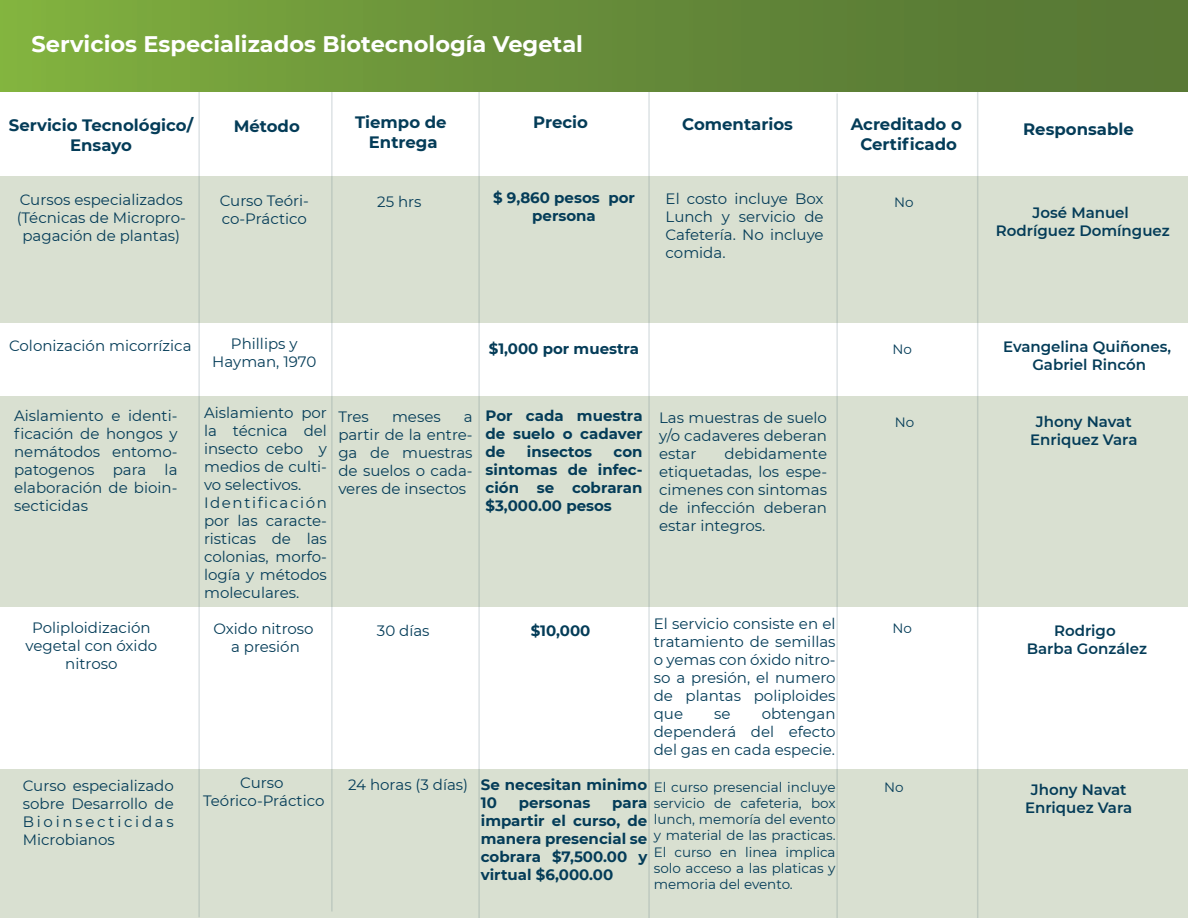
<style>
.page{position:relative;width:1188px;height:918px;background:#fff}
.page>*{position:absolute;margin:0;border:0;box-sizing:border-box;transform-origin:0 0}
.t1{font:700 22.5px "Montserrat";color:#fff}
.t2{font:700 16.5px/19.8px "Montserrat";color:#043c58;text-align:center}
.t3{font:15px/18px "Montserrat";color:#043c58;text-align:justify}
.t4{font:700 15px/18px "Montserrat";color:#043c58;text-align:justify}
.t5{font:600 15px/18px "Montserrat";color:#043c58;text-align:center}
.t6{font:13.5px/16.2px "Montserrat";color:#043c58;text-align:justify}
.s1{font-weight:400}
</style>
<div class="page">
<div style="left:0;top:769px;width:1188px;height:149px;background:#d9e0d1"></div>
<div style="left:0;top:176px;width:1188px;height:147px;background:#d9e0d1"></div>
<div style="left:0;top:396px;width:1188px;height:210px;background:#d9e0d1"></div>
<hr style="left:198px;top:75px;width:2px;height:842px;background:#506d78">
<hr style="left:331px;top:69px;width:2px;height:843px;background:#506d78">
<hr style="left:478px;top:87px;width:2px;height:831px;background:#506d78">
<hr style="left:648px;top:88px;width:2px;height:830px;background:#506d78">
<hr style="left:836px;top:94px;width:2px;height:824px;background:#506d78">
<hr style="left:977px;top:91px;width:1px;height:827px;background:#506d78">
<div style="left:0;top:0;width:1188px;height:92px;background:linear-gradient(to right,#7ead3f,#527134)"></div>
<h1 class="t1" style="left:32px;top:28px;width:553px">Servicios Especializados Biotecnología Vegetal</h1>
<h1 class="t1" style="left:45px;top:31px;width:275px">Tecnología Alimentaria</h1>
<p class="t2" style="left:9px;top:115px;width:186px">Servicio Tecnológico/<br>Ensayo</p>
<p class="t2" style="left:234px;top:115px;width:68px">Método</p>
<p class="t2" style="left:355px;top:111px;width:93px">Tiempo de</p>
<p class="t2" style="left:682px;top:114px;width:112px">Comentarios</p>
<p class="t2" style="left:369px;top:131px;width:70px">Entrega</p>
<p class="t2" style="left:533px;top:112px;width:56px">Precio</p>
<p class="t2" style="left:851px;top:114px;width:113px">Acreditado o<br>Certificado</p>
<p class="t3" style="left:17px;top:190px;width:171px;text-align:center">Cursos especializados (Técnicas de Micropro&shy;pagación de plantas)</p>
<p class="t3" style="left:220px;top:191px;width:91px">Curso Teóri&shy;co-Práctico</p>
<p class="t4" style="left:493px;top:188px;width:143px;text-align:center">$ 9,860 pesos por persona</p>
<p class="t3" style="left:666px;top:189px;width:160px">El costo incluye Box Lunch y servicio de Cafetería. No incluye comida.</p>
<p class="t6" style="left:894px;top:193px;width:21px">No</p>
<p class="t3" style="left:377px;top:193px;width:46px">25 hrs</p>
<p class="t3" style="left:9px;top:336px;width:184px">Colonización micorrízica</p>
<p class="t3" style="left:231px;top:334px;width:68px">Phillips y</p>
<p class="t6" style="left:892px;top:340px;width:21px">No</p>
<p class="t3" style="left:212px;top:352px;width:105px">Hayman, 1970</p>
<p class="t4" style="left:489px;top:339px;width:152px">$1,000 por muestra</p>
<p class="t3" style="left:14px;top:406px;width:165px">Aislamiento e identi&shy;ficación de hongos y nemátodos entomo&shy;patogenos para la elaboración de bioin&shy;secticidas</p>
<p class="t3" style="left:204px;top:403px;width:124px;text-align:left">Aislamiento por la técnica del insecto cebo y medios de culti&shy;vo selectivos.<br>Identificación por las caracte&shy;risticas de las colonias, morfo&shy;logía y métodos moleculares.</p>
<p class="t4" style="left:486px;top:406px;width:159px">Por cada muestra de suelo o cadaver de</p>
<p class="t3" style="left:338px;top:407px;width:32px">Tres</p>
<p class="t3" style="left:392px;top:407px;width:50px">meses</p>
<p class="t3" style="left:338px;top:407px;width:136px;text-indent:125px">a partir de la entre&shy;ga de muestras de suelos o cada&shy;veres de insectos</p>
<p class="t4" style="left:527px;top:442px;width:67px">insectos</p>
<p class="t4" style="left:486px;top:442px;width:159px;text-indent:128px">con sintomas de infec&shy;ción se cobraran $3,000.00 pesos</p>
<p class="t3" style="left:659px;top:408px;width:169px">Las muestras de suelo y/o cadaveres deberan estar</p>
<p class="t3" style="left:659px;top:444px;width:169px;text-indent:65px">debidamente etiquetadas, los espe&shy;cimenes con sintomas de infección deberan estar integros.</p>
<p class="t6" style="left:895px;top:413px;width:21px">No</p>
<p class="t2" style="left:1023px;top:118px;width:112px">Responsable</p>
<p class="t5" style="left:996px;top:203px;width:175px">José Manuel<br>Rodríguez Domínguez</p>
<p class="t5" style="left:1003px;top:337px;width:170px">Evangelina Quiñones,<br>Gabriel Rincón</p>
<p class="t5" style="left:1030px;top:412px;width:109px">Jhony Navat<br>Enriquez Vara</p>
<p class="t3" style="left:26px;top:618px;width:133px;text-align:center">Poliploidización vegetal con óxido nitroso</p>
<p class="t3" style="left:377px;top:621px;width:54px">30 días</p>
<p class="t4" style="left:531px;top:621px;width:61px">$10,000</p>
<p class="t3" style="left:654px;top:615px;width:183px">El servicio consiste en el tratamiento de semillas o yemas con óxido nitro&shy;so a presión, el numero de plantas poliploides que</p>
<p class="t3" style="left:213px;top:619px;width:102px;text-align:center">Oxido nitroso a presión</p>
<p class="t3" style="left:654px;top:705px;width:183px;text-indent:108px">obtengan dependerá del efecto del gas en cada especie.</p>
<p class="t3" style="left:714px;top:705px;width:18px">se</p>
<p class="t6" style="left:892px;top:620px;width:21px">No</p>
<p class="t5" style="left:1027px;top:621px;width:122px">Rodrigo<br>Barba González</p>
<p class="t3" style="left:23px;top:776px;width:153px">Curso especializado sobre Desarrollo de Bioinsecticidas Microbianos</p>
<p class="t3" style="left:203px;top:773px;width:123px;text-align:center">Curso<br>Teórico-Práctico</p>
<p class="t4" style="left:481px;top:775px;width:168px;text-indent:-133px"><span class="s1">24 horas (3 días)</span> Se necesitan minimo<br>10</p>
<p class="t6" style="left:654px;top:778px;width:183px">El curso presencial incluye servicio de cafeteria, box lunch, memoría del evento y material de las practicas.<br>El curso en linea implica solo acceso a las platicas y memoria del evento.</p>
<p class="t6" style="left:884px;top:779px;width:21px">No</p>
<p class="t5" style="left:1025px;top:780px;width:109px">Jhony Navat<br>Enriquez Vara</p>
<p class="t4" style="left:481px;top:793px;width:168px;text-indent:131px">para impartir el curso, de manera presencial se cobrara $7,500.00 y virtual $6,000.00</p>
<p class="t4" style="left:519px;top:793px;width:73px">personas</p>
</div>
